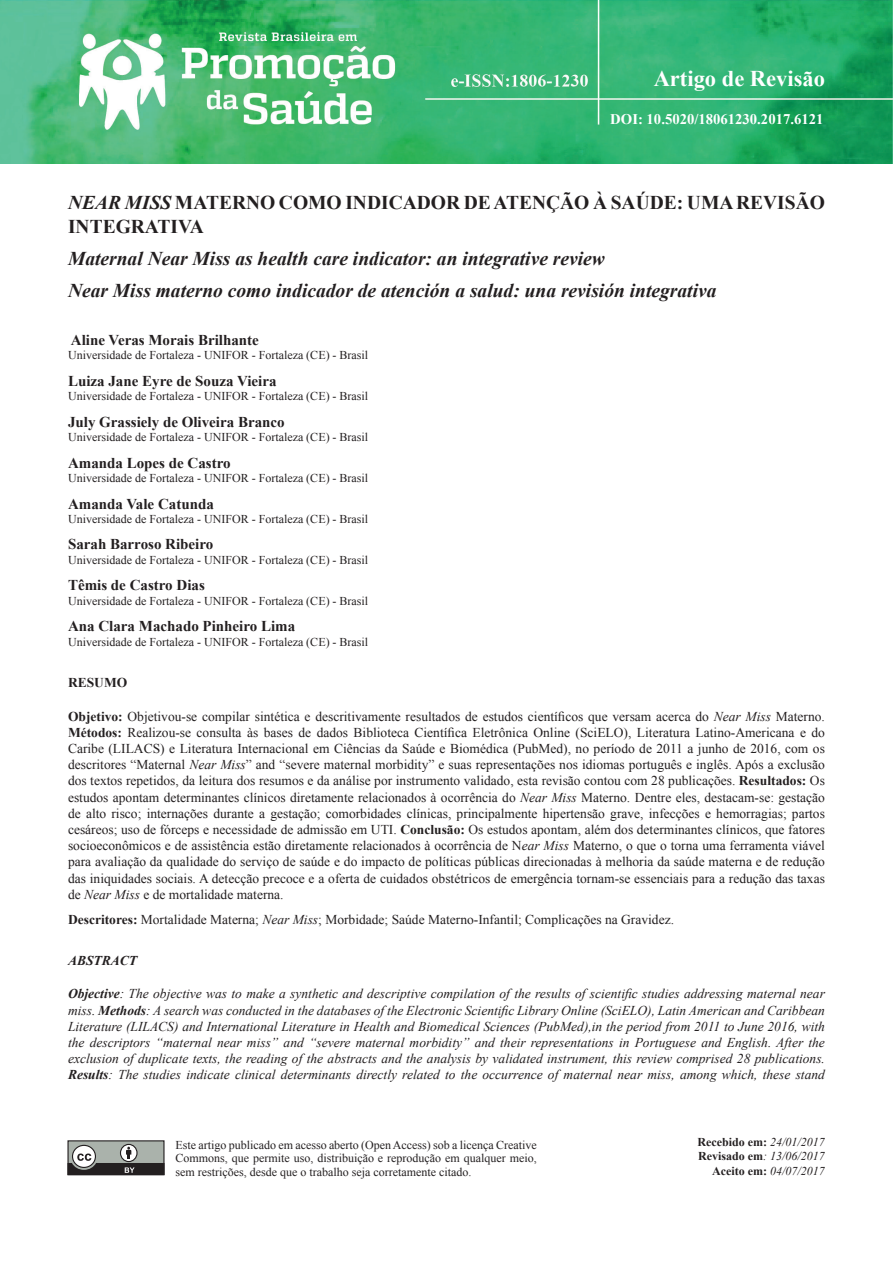
<style>
.page{position:relative;width:893px;height:1263px;background:#fff}
.page>*{position:absolute;margin:0;border:0;box-sizing:border-box;transform-origin:0 0}
.t1{font:700 22.5px "Times New Roman";color:#fff}
.t2{font:italic 700 19.5px/32.2px "Times New Roman";color:#231f20}
.t3{font:700 19.5px/23.4px "Times New Roman";color:#231f20}
.t4{font:700 15px "Times New Roman";color:#231f20}
.t5{font:700 14.7px "Times New Roman";color:#fff}
.t6{font:13.5px/16.2px "Times New Roman";color:#231f20;text-align:justify}
.t7{font:italic 13.5px/16.2px "Times New Roman";color:#231f20;text-align:justify}
.t8{font:italic 700 13.5px "Times New Roman";color:#231f20}
.t9{font:700 13.5px "Times New Roman";color:#231f20}
.t10{font:12px/13.5px "Times New Roman";color:#231f20;text-align:justify}
.t11{font:italic 12px/14.4px "Times New Roman";color:#231f20;text-align:right}
.s1{font-style:italic}
.s2{font-weight:700}
.s3{font-weight:700;font-style:normal}
</style>
<div class="page">
<img style="left:0;top:0;width:893px;height:164px">
<div style="left:68px;top:1141px;width:96px;height:33px;background:#aab2ab"></div>
<svg style="left:120px;top:1144px;width:17px;height:17px"></svg>
<div style="left:120px;top:1144px;width:18px;height:18px;border:1px solid #231f20;border-radius:50%"></div>
<div style="left:72px;top:1145px;width:24px;height:23px;border:1px solid #231f20;border-radius:50%"></div>
<svg style="left:67px;top:1147px;width:98px;height:28px"></svg>
<h1 class="t1" style="left:654px;top:62px;width:173px">Artigo de Revisão</h1>
<p class="t5" style="left:610px;top:109px;width:215px">DOI: 10.5020/18061230.2017.6121</p>
<h2 class="t3" style="left:68px;top:190px;width:758px"><span class="s1">NEAR MISS</span> MATERNO COMO INDICADOR DE ATENÇÃO À SAÚDE: UMA REVISÃO<br>INTEGRATIVA</h2>
<h2 class="t2" style="left:68px;top:242px;width:650px">Maternal Near Miss as health care indicator: an integrative review<br>Near Miss materno como indicador de atención a salud: una revisión integrativa</h2>
<p class="t4" style="left:71px;top:329px;width:189px">Aline Veras Morais Brilhante</p>
<p class="t10" style="left:68px;top:348px;width:302px">Universidade de Fortaleza - UNIFOR - Fortaleza (CE) - Brasil</p>
<p class="t4" style="left:68px;top:370px;width:210px">Luiza Jane Eyre de Souza Vieira</p>
<p class="t10" style="left:68px;top:389px;width:302px">Universidade de Fortaleza - UNIFOR - Fortaleza (CE) - Brasil</p>
<p class="t4" style="left:68px;top:411px;width:218px">July Grassiely de Oliveira Branco</p>
<p class="t10" style="left:68px;top:430px;width:302px">Universidade de Fortaleza - UNIFOR - Fortaleza (CE) - Brasil</p>
<p class="t4" style="left:68px;top:452px;width:164px">Amanda Lopes de Castro</p>
<p class="t10" style="left:68px;top:471px;width:302px">Universidade de Fortaleza - UNIFOR - Fortaleza (CE) - Brasil</p>
<p class="t4" style="left:68px;top:493px;width:147px">Amanda Vale Catunda</p>
<p class="t10" style="left:68px;top:512px;width:302px">Universidade de Fortaleza - UNIFOR - Fortaleza (CE) - Brasil</p>
<p class="t4" style="left:68px;top:534px;width:147px">Sarah Barroso Ribeiro</p>
<p class="t10" style="left:68px;top:553px;width:302px">Universidade de Fortaleza - UNIFOR - Fortaleza (CE) - Brasil</p>
<p class="t4" style="left:68px;top:575px;width:138px">Têmis de Castro Dias</p>
<p class="t10" style="left:68px;top:594px;width:302px">Universidade de Fortaleza - UNIFOR - Fortaleza (CE) - Brasil</p>
<p class="t4" style="left:68px;top:616px;width:229px">Ana Clara Machado Pinheiro Lima</p>
<p class="t10" style="left:68px;top:635px;width:302px">Universidade de Fortaleza - UNIFOR - Fortaleza (CE) - Brasil</p>
<p class="t9" style="left:68px;top:673px;width:61px">RESUMO</p>
<p class="t6" style="left:68px;top:708px;width:758px"><span class="s2">Objetivo:</span> Objetivou-se compilar sintética e descritivamente resultados de estudos científicos que versam acerca do <span class="s1">Near Miss</span> Materno.<br><span class="s2">Métodos:</span> Realizou-se consulta às bases de dados Biblioteca Científica Eletrônica Online (SciELO), Literatura Latino-Americana e do Caribe (LILACS) e Literatura Internacional em Ciências da Saúde e Biomédica (PubMed), no período de 2011 a junho de 2016, com os descritores “Maternal <span class="s1">Near Miss</span>” and “severe maternal morbidity” e suas representações nos idiomas português e inglês. Após a exclusão dos textos repetidos, da leitura dos resumos e da análise por instrumento validado, esta revisão contou com 28 publicações. <span class="s2">Resultados:</span> Os estudos apontam determinantes clínicos diretamente relacionados à ocorrência do <span class="s1">Near Miss</span> Materno. Dentre eles, destacam-se: gestação de alto risco; internações durante a gestação; comorbidades clínicas, principalmente hipertensão grave, infecções e hemorragias; partos cesáreos; uso de fórceps e necessidade de admissão em UTI. <span class="s2">Conclusão:</span> Os estudos apontam, além dos determinantes clínicos, que fatores socioeconômicos e de assistência estão diretamente relacionados à ocorrência de N<span class="s1">ear Miss</span> Materno, o que o torna uma ferramenta viável para avaliação da qualidade do serviço de saúde e do impacto de políticas públicas direcionadas à melhoria da saúde materna e de redução das iniquidades sociais. A detecção precoce e a oferta de cuidados obstétricos de emergência tornam-se essenciais para a redução das taxas de <span class="s1">Near Miss</span> e de mortalidade materna.</p>
<p class="t6" style="left:68px;top:911px;width:607px"><span class="s2">Descritores:</span> Mortalidade Materna; <span class="s1">Near Miss</span>; Morbidade; Saúde Materno-Infantil; Complicações na Gravidez.</p>
<p class="t8" style="left:68px;top:951px;width:71px">ABSTRACT</p>
<p class="t7" style="left:68px;top:985px;width:758px"><span class="s2">Objective</span>: The objective was to make a synthetic and descriptive compilation of the results of scientific studies addressing maternal near miss. <span class="s2">Methods</span>: A search was conducted in the databases of the Electronic Scientific Library Online (SciELO), Latin American and Caribbean Literature (LILACS) and International Literature in Health and Biomedical Sciences (PubMed),in the period from 2011 to June 2016, with the descriptors “maternal near miss” and “severe maternal morbidity” and their representations in Portuguese and English. After the exclusion of duplicate texts, the reading of the abstracts and the analysis by validated instrument, this review comprised 28 publications.<br><span class="s2">Results</span>: The studies indicate clinical determinants directly related to the occurrence of maternal near miss, among which, these stand</p>
<p class="t10" style="left:175px;top:1138px;width:363px">Este artigo publicado em acesso aberto (Open Access) sob a licença Creative Commons, que permite uso, distribuição e reprodução em qualquer meio, sem restrições, desde que o trabalho seja corretamente citado.</p>
<p class="t11" style="left:698px;top:1134px;width:129px"><span class="s3">Recebido em:</span> 24/01/2017<br><span class="s3">Revisado em</span>: 13/06/2017<br><span class="s3">Aceito em:</span> 04/07/2017</p>
</div>
